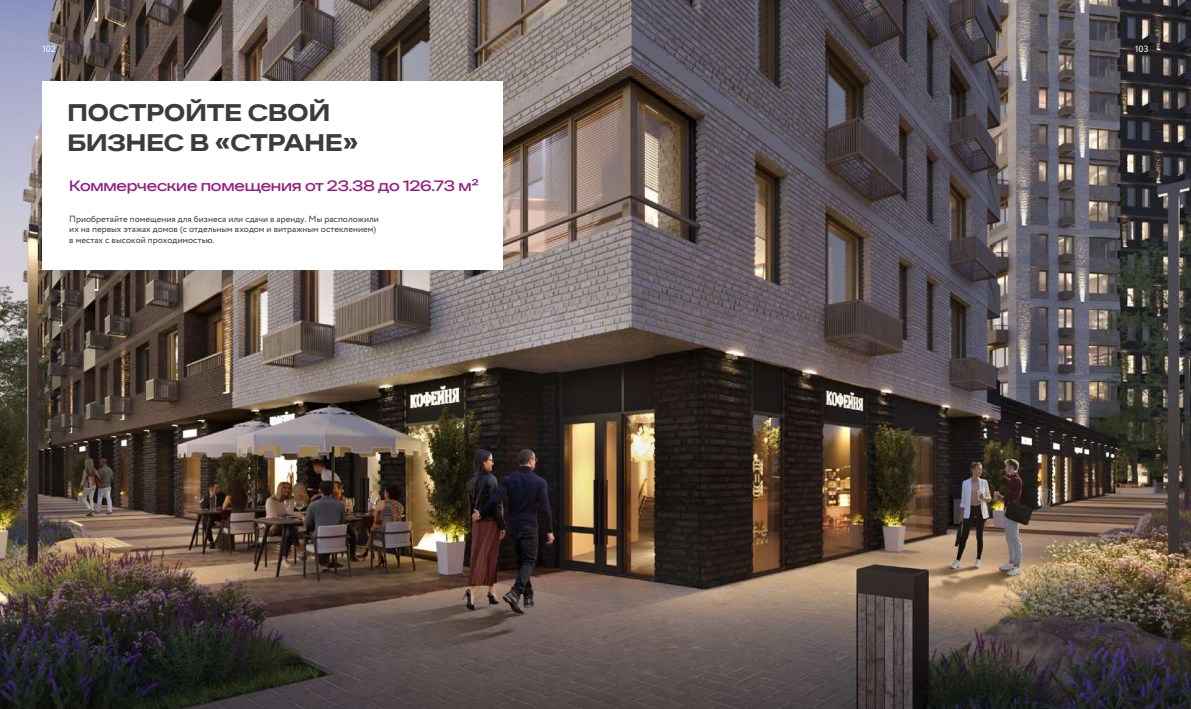
<style>
.page{position:relative;width:1191px;height:709px;background:#fff}
.page>*{position:absolute;margin:0;border:0;box-sizing:border-box;transform-origin:0 0}
.t1{font:600 22px/30px "Strana Font";color:#3c3c3b}
.t2{font:14px "Strana Font";letter-spacing:-.015em;color:#951b81}
.t3{font:9px/10.8px "Circe";color:#3c3c3b}
.t4{font:9px "Circe";color:#fff}
</style>
<div class="page">
<img style="left:0;top:0;width:1191px;height:709px">
<div style="left:43px;top:81px;width:460px;height:188px;background:#fff"></div>
<p class="t4" style="left:43px;top:43px;width:15px">102</p>
<p class="t4" style="left:1135px;top:43px;width:15px">103</p>
<h1 class="t1" style="left:67px;top:98px;width:292px">ПОСТРОЙТЕ СВОЙ<br>БИЗНЕС В «СТРАНЕ»</h1>
<h2 class="t2" style="left:69px;top:177px;width:411px">Коммерческие помещения от 23.38 до 126.73 м²</h2>
<p class="t3" style="left:69px;top:213px;width:311px">Приобретайте помещения для бизнеса или сдачи в аренду. Мы расположили их на первых этажах домов (с отдельным входом и витражным остеклением) в местах с высокой проходимостью.</p>
</div>
